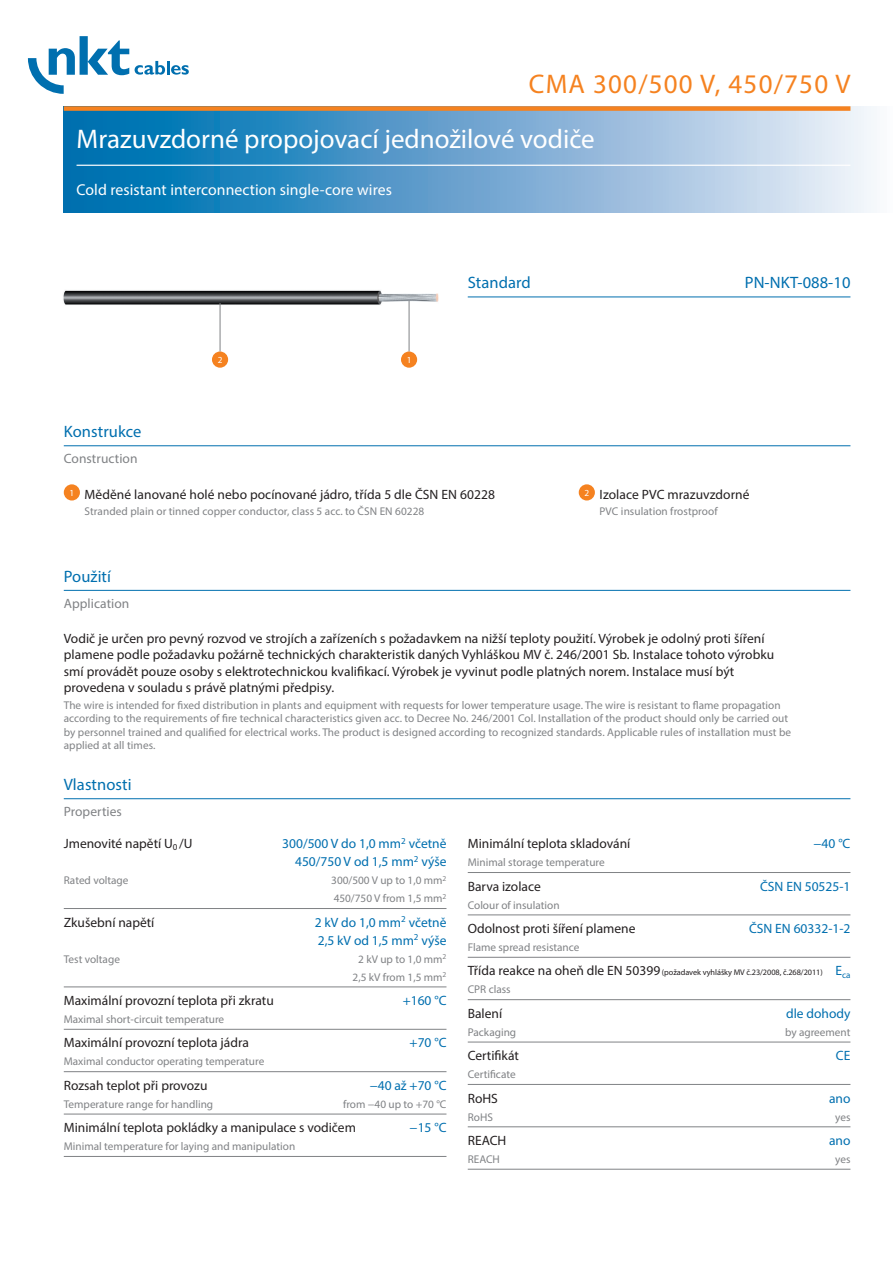
<style>
.page{position:relative;width:893px;height:1263px;background:#fff}
.page>*{position:absolute;margin:0;border:0;box-sizing:border-box;transform-origin:0 0}
.t1{font:27px "Myriad Pro";color:#fff}
.t2{font:27px "Myriad Pro";letter-spacing:.045em;color:#f58220}
.t3{font:16.5px "Myriad Pro";letter-spacing:.005em;color:#006faf}
.t4{font:15.75px "Myriad Pro";letter-spacing:.005em;color:#fff}
.t5{font:13.5px/16.2px "Myriad Pro";letter-spacing:.005em;color:#231f20}
.t6{font:13.5px/18px "Myriad Pro";color:#006faf;text-align:right}
.t7{font:13.5px "Myriad Pro";letter-spacing:.005em;color:#808285}
.t8{font:11.25px/13.5px "Myriad Pro";letter-spacing:.005em;color:#808285}
.t9{font:9.3px "Myriad Pro";color:#fff}
.t10{font:8.25px "Myriad Pro";letter-spacing:-.005em;color:#231f20}
.s1{font-size:13.5px}
.s2{font-size:13.5px;color:#006faf}
.s3{font-size:9px;color:#006faf}
</style>
<div class="page">
<div style="left:64px;top:106px;width:829px;height:107px;background:linear-gradient(to right,#0066ac,#f7f0f9)"></div>
<div style="left:64px;top:106px;width:786px;height:5px;background:#f58220"></div>
<hr style="left:77px;top:165px;width:773px;height:1px;background:#fff">
<svg style="left:28px;top:36px;width:101px;height:58px"></svg>
<svg style="left:135px;top:61px;width:54px;height:14px"></svg>
<hr style="left:64px;top:445px;width:786px;height:1px;background:#006faf">
<hr style="left:64px;top:798px;width:786px;height:1px;background:#006faf">
<hr style="left:64px;top:590px;width:786px;height:1px;background:#006faf">
<hr style="left:64px;top:908px;width:382px;height:1px;background:#808285">
<hr style="left:64px;top:986px;width:382px;height:1px;background:#808285">
<hr style="left:64px;top:1029px;width:382px;height:1px;background:#808285">
<hr style="left:64px;top:1071px;width:382px;height:1px;background:#808285">
<hr style="left:64px;top:1114px;width:382px;height:1px;background:#808285">
<hr style="left:64px;top:1156px;width:382px;height:1px;background:#808285">
<hr style="left:468px;top:872px;width:382px;height:1px;background:#808285">
<hr style="left:468px;top:914px;width:382px;height:1px;background:#808285">
<hr style="left:468px;top:957px;width:382px;height:1px;background:#808285">
<hr style="left:468px;top:999px;width:382px;height:1px;background:#808285">
<hr style="left:468px;top:1042px;width:382px;height:1px;background:#808285">
<hr style="left:468px;top:1084px;width:382px;height:1px;background:#808285">
<hr style="left:468px;top:1126px;width:382px;height:1px;background:#808285">
<hr style="left:468px;top:1169px;width:382px;height:1px;background:#808285">
<div style="left:579px;top:484px;width:16px;height:16px;background:#f58220;border-radius:50%"></div>
<div style="left:64px;top:484px;width:16px;height:16px;background:#f58220;border-radius:50%"></div>
<hr style="left:468px;top:296px;width:382px;height:1px;background:#006faf">
<img style="left:63px;top:290px;width:376px;height:65px">
<hr style="left:409px;top:301px;width:1px;height:51px;background:#808285">
<div style="left:401px;top:351px;width:16px;height:17px;background:#f58220;border-radius:50%"></div>
<hr style="left:220px;top:303px;width:1px;height:49px;background:#808285">
<div style="left:212px;top:351px;width:16px;height:17px;background:#f58220;border-radius:50%"></div>
<h1 class="t2" style="left:529px;top:68px;width:323px">CMA 300/500 V, 450/750 V</h1>
<h1 class="t1" style="left:77px;top:122px;width:520px">Mrazuvzdorné propojovací jednožilové vodiče</h1>
<h3 class="t4" style="left:77px;top:180px;width:317px">Cold resistant interconnection single-core wires</h3>
<h2 class="t3" style="left:64px;top:421px;width:79px">Konstrukce</h2>
<p class="t7" style="left:64px;top:451px;width:75px">Construction</p>
<p class="t9" style="left:218px;top:354px;width:6px">2</p>
<p class="t9" style="left:407px;top:354px;width:6px">1</p>
<h2 class="t3" style="left:468px;top:272px;width:65px">Standard</h2>
<h2 class="t3" style="left:745px;top:272px;width:107px">PN-NKT-088-10</h2>
<p class="t9" style="left:69px;top:487px;width:6px">1</p>
<p class="t5" style="left:85px;top:486px;width:412px">Měděné lanované holé nebo pocínované jádro, třída 5 dle ČSN EN 60228</p>
<p class="t9" style="left:584px;top:487px;width:6px">2</p>
<p class="t8" style="left:85px;top:505px;width:341px">Stranded plain or tinned copper conductor, class 5 acc. to ČSN EN 60228</p>
<p class="t5" style="left:600px;top:486px;width:151px">Izolace PVC mrazuvzdorné</p>
<p class="t8" style="left:600px;top:505px;width:120px">PVC insulation frostproof</p>
<h2 class="t3" style="left:64px;top:566px;width:49px">Použití</h2>
<p class="t7" style="left:64px;top:595px;width:67px">Application</p>
<p class="t5" style="left:64px;top:630px;width:712px">Vodič je určen pro pevný rozvod ve strojích a zařízeních s požadavkem na nižší teploty použití. Výrobek je odolný proti šíření plamene podle požadavku požárně technických charakteristik daných Vyhláškou MV č. 246/2001 Sb. Instalace tohoto výrobku smí provádět pouze osoby s elektrotechnickou kvalifikací. Výrobek je vyvinut podle platných norem. Instalace musí být provedena v souladu s právě platnými předpisy.</p>
<p class="t8" style="left:64px;top:698px;width:729px">The wire is intended for fixed distribution in plants and equipment with requests for lower temperature usage. The wire is resistant to flame propagation according to the requirements of fire technical characteristics given acc. to Decree No. 246/2001 Col. Installation of the product should only be carried out by personnel trained and qualified for electrical works. The product is designed according to recognized standards. Applicable rules of installation must be applied at all times.</p>
<h2 class="t3" style="left:64px;top:774px;width:69px">Vlastnosti</h2>
<p class="t7" style="left:64px;top:803px;width:60px">Properties</p>
<p class="t5" style="left:64px;top:835px;width:130px">Jmenovité napětí U<sub>0</sub> /U</p>
<p class="t6" style="left:282px;top:834px;width:166px">300/500 V do 1,0 mm<sup>2</sup> včetně<br>450/750 V od 1,5 mm<sup>2</sup> výše</p>
<p class="t8" style="left:64px;top:873px;width:66px">Rated voltage</p>
<p class="t8" style="left:331px;top:871px;width:117px;line-height:18px">300/500 V up to 1,0 mm<sup>2<br></sup>450/750 V from 1,5 mm<sup>2</sup></p>
<p class="t5" style="left:64px;top:914px;width:92px">Zkušební napětí</p>
<p class="t6" style="left:315px;top:913px;width:133px;text-align:left">2 kV do 1,0 mm<sup>2</sup> včetně<br>2,5 kV od 1,5 mm<sup>2</sup> výše</p>
<p class="t8" style="left:64px;top:952px;width:58px">Test voltage</p>
<p class="t8" style="left:353px;top:950px;width:95px;line-height:18px;text-align:center">2 kV up to 1,0 mm<sup>2<br></sup>2,5 kV from 1,5 mm<sup>2</sup></p>
<p class="t5" style="left:64px;top:992px;width:212px">Maximální provozní teplota při zkratu</p>
<p class="t6" style="left:403px;top:991px;width:45px">+160 °C</p>
<p class="t8" style="left:64px;top:1012px;width:162px">Maximal short-circuit temperature</p>
<p class="t5" style="left:64px;top:1034px;width:187px">Maximální provozní teplota jádra</p>
<p class="t6" style="left:410px;top:1034px;width:38px">+70 °C</p>
<p class="t8" style="left:64px;top:1055px;width:202px">Maximal conductor operating temperature</p>
<p class="t5" style="left:64px;top:1077px;width:145px">Rozsah teplot při provozu</p>
<p class="t6" style="left:370px;top:1076px;width:78px">−40 až +70 °C</p>
<p class="t8" style="left:64px;top:1097px;width:151px">Temperature range for handling</p>
<p class="t8" style="left:343px;top:1097px;width:105px">from −40 up to +70 °C</p>
<p class="t5" style="left:64px;top:1119px;width:294px">Minimální teplota pokládky a manipulace s vodičem</p>
<p class="t6" style="left:410px;top:1118px;width:38px">−15 °C</p>
<p class="t8" style="left:64px;top:1139px;width:233px">Minimal temperature for laying and manipulation</p>
<p class="t5" style="left:468px;top:835px;width:164px">Minimální teplota skladování</p>
<p class="t6" style="left:814px;top:834px;width:38px">−40 °C</p>
<p class="t8" style="left:468px;top:855px;width:139px">Minimal storage temperature</p>
<p class="t5" style="left:468px;top:878px;width:75px">Barva izolace</p>
<p class="t6" style="left:760px;top:877px;width:92px">ČSN EN 50525-1</p>
<p class="t8" style="left:468px;top:898px;width:93px">Colour of insulation</p>
<p class="t5" style="left:468px;top:920px;width:169px">Odolnost proti šíření plamene</p>
<p class="t6" style="left:749px;top:919px;width:103px">ČSN EN 60332-1-2</p>
<p class="t8" style="left:468px;top:940px;width:113px">Flame spread resistance</p>
<p class="t10" style="left:468px;top:967px;width:384px"><span class="s1">Třída reakce na oheň dle EN 50399</span> (požadavek vyhlášky MV č.23/2008, č.268/2011) <span class="s2">E</span><span class="s3">ca</span></p>
<p class="t8" style="left:468px;top:983px;width:44px">CPR class</p>
<p class="t5" style="left:468px;top:1005px;width:36px">Balení</p>
<p class="t6" style="left:786px;top:1004px;width:66px">dle dohody</p>
<p class="t8" style="left:468px;top:1025px;width:50px">Packaging</p>
<p class="t8" style="left:785px;top:1025px;width:67px">by agreement</p>
<p class="t5" style="left:468px;top:1047px;width:53px">Certifikát</p>
<p class="t6" style="left:836px;top:1046px;width:16px">CE</p>
<p class="t8" style="left:468px;top:1067px;width:49px">Certificate</p>
<p class="t5" style="left:468px;top:1090px;width:32px">RoHS</p>
<p class="t6" style="left:829px;top:1089px;width:23px">ano</p>
<p class="t8" style="left:468px;top:1110px;width:27px">RoHS</p>
<p class="t8" style="left:835px;top:1110px;width:17px">yes</p>
<p class="t5" style="left:468px;top:1132px;width:40px">REACH</p>
<p class="t6" style="left:829px;top:1131px;width:23px">ano</p>
<p class="t8" style="left:468px;top:1152px;width:34px">REACH</p>
<p class="t8" style="left:835px;top:1152px;width:17px">yes</p>
</div>
